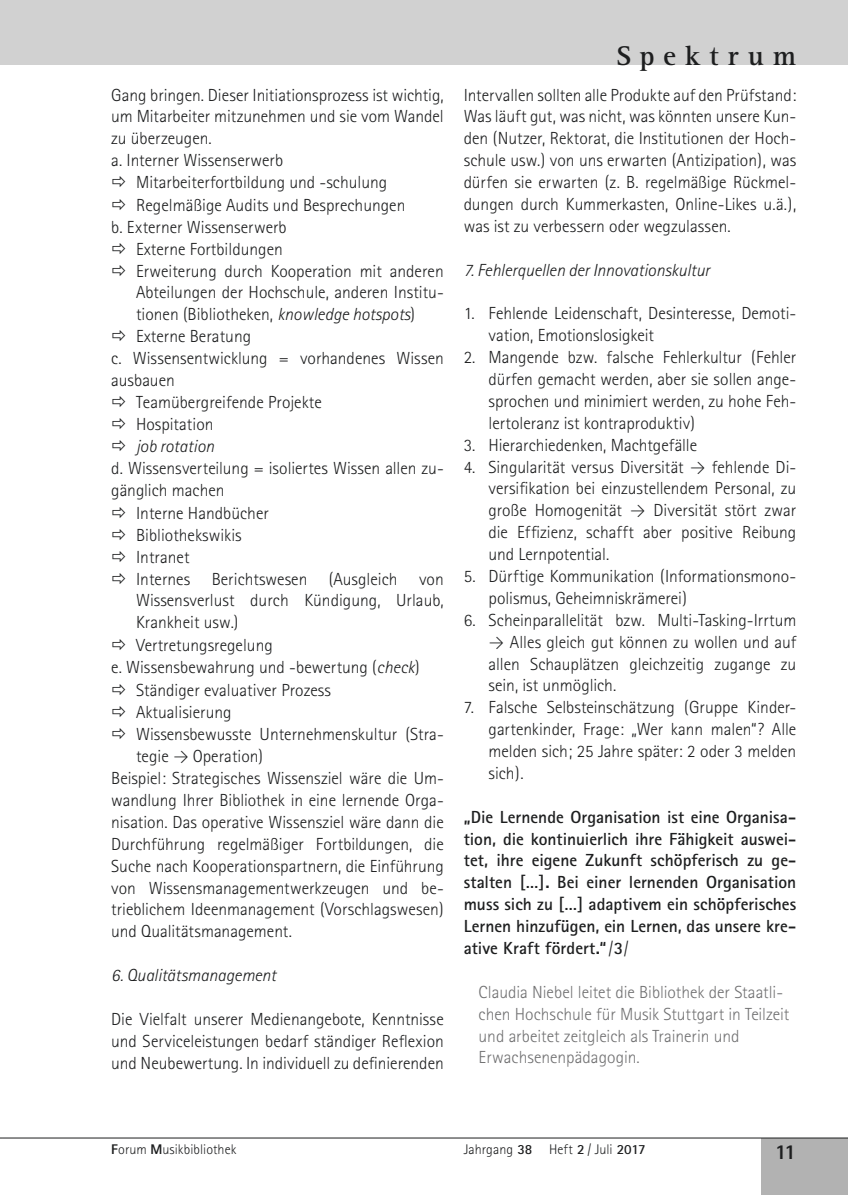
<style>
.page{position:relative;width:848px;height:1195px;background:#fff}
.page>*{position:absolute;margin:0;border:0;box-sizing:border-box;transform-origin:0 0}
.t1{font:700 28px "Rotis Serif";letter-spacing:.32em;color:#1d1e1f}
.t2{font:800 21px "Rotis Sans Serif";color:#1d1e1f}
.t3{font:17.5px/21.9px "Rotis Sans Serif Light 3";color:#1d1e1f;text-align:justify}
.t4{font:17.5px/21.9px "Rotis Sans Serif Bold 2";color:#1d1e1f;text-align:justify}
.t5{font:17.5px/21.9px "Rotis Sans Serif Light 3";letter-spacing:-.005em;color:#707071}
.t6{font:italic 300 17.5px "Rotis Sans Serif";letter-spacing:-.005em;color:#1d1e1f}
.t7{font:14px "Rotis Sans Serif Light 8";letter-spacing:.005em;color:#1d1e1f}
.t8{font:14px "Rotis Sans Serif Light 5";letter-spacing:.005em;color:#1d1e1f}
.s1{font-family:"Rotis Sans Serif";font-weight:300;font-style:italic}
.s2{font-family:"Calibri";font-weight:300}
.s3{font-family:"Rotis Sans Serif Light 3"}
.s4{font-family:"Rotis Sans Serif";font-weight:800}
.s5{font-family:"Rotis Sans Serif";font-weight:700}
</style>
<div class="page">
<div style="left:761px;top:1138px;width:86px;height:57px;background:#b2b2b2"></div>
<hr style="left:0;top:0;width:2px;height:65px;background:#d1d1d1">
<div style="left:2px;top:0;width:845px;height:65px;background:#d1d1d1"></div>
<hr style="left:2px;top:1137px;width:845px;height:1px;background:#1d1e1f">
<p class="t3" style="left:111px;top:84px;width:334px">Gang bringen. Dieser Initiationsprozess ist wichtig,</p>
<p class="t3" style="left:111px;top:106px;width:334px">um Mitarbeiter mitzunehmen und sie vom Wandel</p>
<p class="t3" style="left:111px;top:127px;width:102px">zu überzeugen.</p>
<p class="t3" style="left:111px;top:149px;width:173px">a. Interner Wissenserwerb</p>
<p class="t3" style="left:136px;top:171px;width:253px">Mitarbeiterfortbildung und -schulung</p>
<p class="t3" style="left:136px;top:194px;width:271px">Regelmäßige Audits und Besprechungen</p>
<p class="t3" style="left:111px;top:216px;width:177px">b. Externer Wissenserwerb</p>
<p class="t3" style="left:136px;top:238px;width:148px">Externe Fortbildungen</p>
<p class="t3" style="left:136px;top:260px;width:309px">Erweiterung durch Kooperation mit anderen</p>
<p class="t3" style="left:136px;top:281px;width:309px">Abteilungen der Hochschule, anderen Institu-</p>
<p class="t3" style="left:136px;top:303px;width:280px">tionen (Bibliotheken, <span class="s1">knowledge hotspots</span>)</p>
<p class="t3" style="left:136px;top:325px;width:117px">Externe Beratung</p>
<p class="t3" style="left:111px;top:347px;width:334px">c. Wissensentwicklung = vorhandenes Wissen</p>
<p class="t3" style="left:111px;top:369px;width:65px">ausbauen</p>
<p class="t3" style="left:136px;top:391px;width:187px">Teamübergreifende Projekte</p>
<p class="t3" style="left:136px;top:413px;width:79px">Hospitation</p>
<p class="t6" style="left:136px;top:436px;width:80px">job rotation</p>
<p class="t3" style="left:111px;top:457px;width:334px">d. Wissensverteilung = isoliertes Wissen allen zu-</p>
<p class="t3" style="left:111px;top:479px;width:115px">gänglich machen</p>
<p class="t3" style="left:136px;top:502px;width:134px">Interne Handbücher</p>
<p class="t3" style="left:136px;top:524px;width:107px">Bibliothekswikis</p>
<p class="t3" style="left:136px;top:546px;width:55px">Intranet</p>
<p class="t3" style="left:136px;top:568px;width:309px">Internes Berichtswesen (Ausgleich von</p>
<p class="t3" style="left:136px;top:589px;width:309px">Wissensverlust durch Kündigung, Urlaub,</p>
<p class="t3" style="left:136px;top:611px;width:104px">Krankheit usw.)</p>
<p class="t3" style="left:136px;top:634px;width:138px">Vertretungsregelung</p>
<p class="t3" style="left:111px;top:656px;width:310px">e. Wissensbewahrung und -bewertung (<span class="s1">check</span>)</p>
<p class="t3" style="left:136px;top:679px;width:196px">Ständiger evaluativer Prozess</p>
<p class="t3" style="left:136px;top:701px;width:97px">Aktualisierung</p>
<p class="t3" style="left:136px;top:722px;width:309px">Wissensbewusste Unternehmenskultur (Stra-</p>
<p class="t3" style="left:136px;top:745px;width:129px">tegie <span class="s2">→</span> Operation)</p>
<p class="t3" style="left:111px;top:767px;width:334px">Beispiel: Strategisches Wissensziel wäre die Um-</p>
<p class="t3" style="left:111px;top:789px;width:334px">wandlung Ihrer Bibliothek in eine lernende Orga-</p>
<p class="t3" style="left:111px;top:811px;width:334px">nisation. Das operative Wissensziel wäre dann die</p>
<p class="t3" style="left:111px;top:833px;width:334px">Durchführung regelmäßiger Fortbildungen, die</p>
<p class="t3" style="left:111px;top:855px;width:334px">Suche nach Kooperationspartnern, die Einführung</p>
<p class="t3" style="left:111px;top:876px;width:334px">von Wissensmanagementwerkzeugen und be-</p>
<p class="t3" style="left:111px;top:898px;width:334px">trieblichem Ideenmanagement (Vorschlagswesen)</p>
<p class="t3" style="left:111px;top:920px;width:182px">und Qualitätsmanagement.</p>
<p class="t6" style="left:111px;top:965px;width:166px">6. Qualitätsmanagement</p>
<p class="t3" style="left:111px;top:1008px;width:334px">Die Vielfalt unserer Medienangebote, Kenntnisse und Serviceleistungen bedarf ständiger Reflexion und Neubewertung. In individuell zu definierenden</p>
<h1 class="t1" style="left:616px;top:39px;width:181px">Spektrum</h1>
<p class="t3" style="left:463px;top:84px;width:334px">Intervallen sollten alle Produkte auf den Prüfstand:<br>Was läuft gut, was nicht, was könnten unsere Kun&shy;den (Nutzer, Rektorat, die Institutionen der Hoch&shy;schule usw.) von uns erwarten (Antizipation), was dürfen sie erwarten (z. B. regelmäßige Rückmel&shy;dungen durch Kummerkasten, Online-Likes u.ä.), was ist zu verbessern oder wegzulassen.</p>
<p class="t6" style="left:463px;top:260px;width:248px">7. Fehlerquellen der Innovationskultur</p>
<p class="t3" style="left:488px;top:302px;width:309px;text-indent:-25px">1. Fehlende Leidenschaft, Desinteresse, Demoti&shy;vation, Emotionslosigkeit</p>
<p class="t3" style="left:488px;top:346px;width:309px;text-indent:-25px">2. Mangende bzw. falsche Fehlerkultur (Fehler dürfen gemacht werden, aber sie sollen ange&shy;sprochen und minimiert werden, zu hohe Feh&shy;lertoleranz ist kontraproduktiv)</p>
<p class="t3" style="left:463px;top:434px;width:235px">3. Hierarchiedenken, Machtgefälle</p>
<p class="t3" style="left:488px;top:456px;width:309px;text-indent:-25px">4. Singularität versus Diversität <span class="s2">→</span> fehlende Di&shy;versifikation bei einzustellendem Personal, zu große Homogenität <span class="s2">→</span> Diversität stört zwar die Effizienz, schafft aber positive Reibung und Lernpotential.</p>
<p class="t3" style="left:488px;top:565px;width:309px;text-indent:-25px">5. Dürftige Kommunikation (Informationsmono&shy;polismus, Geheimniskrämerei)</p>
<p class="t3" style="left:463px;top:609px;width:334px">6. Scheinparallelität bzw. Multi-Tasking-Irrtum</p>
<p class="t3" style="left:488px;top:631px;width:309px"><span class="s2">→</span> Alles gleich gut können zu wollen und auf allen Schauplätzen gleichzeitig zugange zu sein, ist unmöglich.</p>
<p class="t3" style="left:488px;top:696px;width:309px;text-indent:-25px">7. Falsche Selbsteinschätzung (Gruppe Kinder&shy;gartenkinder, Frage: „Wer kann malen“? Alle melden sich; 25 Jahre später: 2 oder 3 melden sich).</p>
<p class="t4" style="left:463px;top:805px;width:334px">„Die Lernende Organisation ist eine Organisa&shy;tion, die kontinuierlich ihre Fähigkeit auswei&shy;tet, ihre eigene Zukunft schöpferisch zu ge&shy;stalten […]. Bei einer lernenden Organisation muss sich zu […] adaptivem ein schöpferisches Lernen hinzufügen, ein Lernen, das unsere kre&shy;ative Kraft fördert.“ <span class="s3">/</span>3<span class="s3">/</span></p>
<p class="t5" style="left:478px;top:981px;width:312px">Claudia Niebel leitet die Bibliothek der Staatli&shy;chen Hochschule für Musik Stuttgart in Teilzeit und arbeitet zeitgleich als Trainerin und Erwachsenenpädagogin.</p>
<p class="t8" style="left:111px;top:1141px;width:127px"><span class="s4">F</span>orum <span class="s4">M</span>usikbibliothek</p>
<p class="t7" style="left:463px;top:1141px;width:183px">Jahrgang <span class="s5">38</span> Heft <span class="s5">2</span> / Juli <span class="s5">2017</span></p>
<p class="t2" style="left:775px;top:1138px;width:22px">11</p>
</div>
